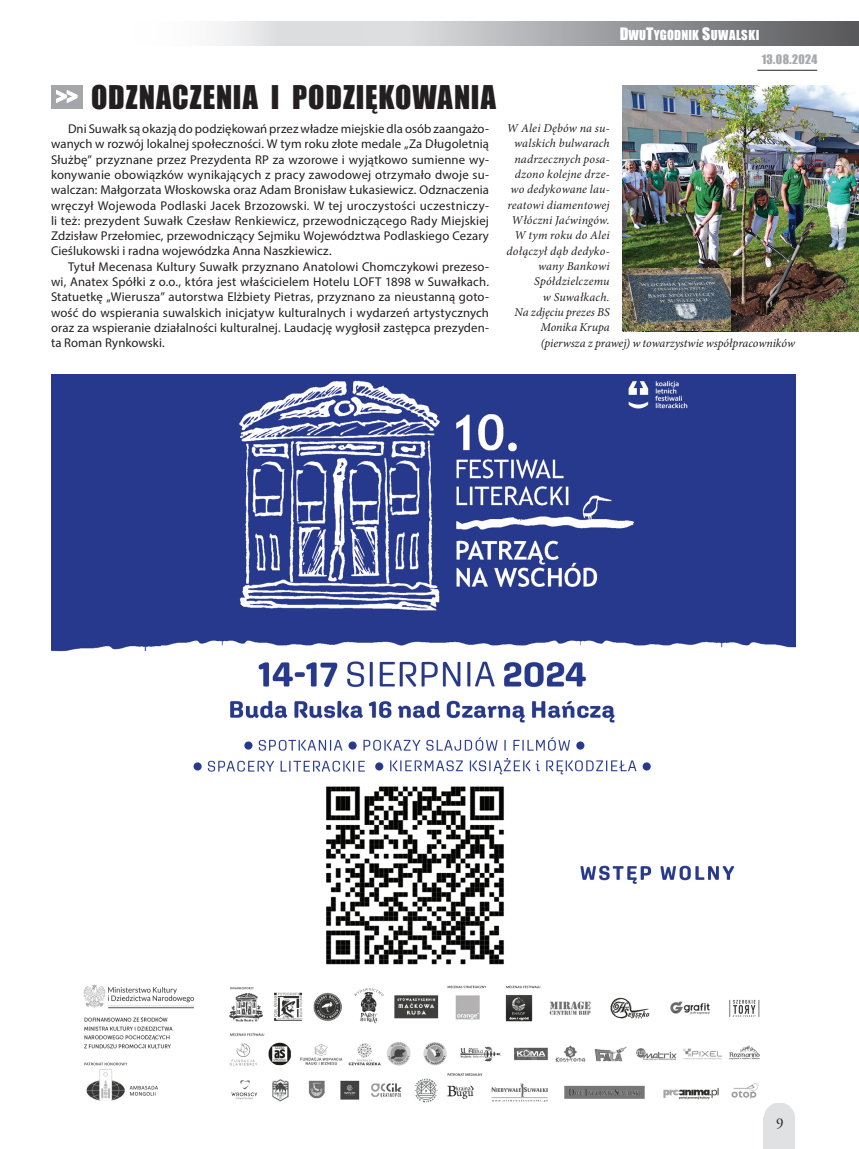
<style>
.page{position:relative;width:859px;height:1149px;background:#fff}
.page>*{position:absolute;margin:0;border:0;box-sizing:border-box;transform-origin:0 0}
.t1{font:30px "Impact";letter-spacing:.03em;color:#231f20}
.t2{font:24.15px "Impact";color:#fff;scale:.87 1}
.t3{font:15px "Adobe Garamond Pro";color:#231f20}
.t4{font:12.75px/15.3px "Myriad Pro";letter-spacing:.005em;color:#231f20;text-align:justify}
.t5{font:12.6px "Impact";letter-spacing:.015em;color:#fff}
.t6{font:italic 12px "Minion Pro";letter-spacing:.01em;color:#231f20}
.t7{font:italic 12px "Minion Pro";letter-spacing:-.01em;color:#231f20}
.t8{font:12px "Impact";letter-spacing:.03em;color:#a8a9ad}
.s1{font-size:15.75px}
</style>
<div class="page">
<svg style="left:219px;top:21px;width:640px;height:25px;background:#acadb0"></svg>
<hr style="left:757px;top:70px;width:60px;height:1px;background:#231f20">
<div style="left:764px;top:1101px;width:31px;height:33px;background:#e0e1e3;border-radius:50%"></div>
<div style="left:764px;top:1117px;width:31px;height:31px;background:#e0e1e3"></div>
<img style="left:51px;top:374px;width:744px;height:727px">
<div style="left:51px;top:85px;width:32px;height:23px;background:#a5a6aa"></div>
<svg style="left:56px;top:90px;width:21px;height:13px"></svg>
<img style="left:622px;top:85px;width:237px;height:246px">
<img style="left:623px;top:268px;width:107px;height:63px">
<h1 class="t1" style="left:91px;top:74px;width:406px">ODZNACZENIA I PODZIĘKOWANIA</h1>
<h2 class="t2" style="left:56px;top:78px;width:27px">&gt;&gt;</h2>
<p class="t4" style="left:51px;top:121px;width:439px;text-indent:17px">Dni Suwałk są okazją do podziękowań przez władze miejskie dla osób zaangażo&shy;wanych w rozwój lokalnej społeczności. W tym roku złote medale „Za Długoletnią Służbę” przyznane przez Prezydenta RP za wzorowe i wyjątkowo sumienne wy&shy;konywanie obowiązków wynikających z pracy zawodowej otrzymało dwoje su&shy;walczan: Małgorzata Włoskowska oraz Adam Bronisław Łukasiewicz. Odznaczenia wręczył Wojewoda Podlaski Jacek Brzozowski. W tej uroczystości uczestniczy&shy;li też: prezydent Suwałk Czesław Renkiewicz, przewodniczącego Rady Miejskiej Zdzisław Przełomiec, przewodniczący Sejmiku Województwa Podlaskiego Cezary Cieślukowski i radna wojewódzka Anna Naszkiewicz.</p>
<p class="t4" style="left:51px;top:258px;width:439px;text-indent:17px">Tytuł Mecenasa Kultury Suwałk przyznano Anatolowi Chomczykowi prezeso&shy;wi, Anatex Spółki z o.o., która jest właścicielem Hotelu LOFT 1898 w Suwałkach.<br>Statuetkę „Wierusza” autorstwa Elżbiety Pietras, przyznano za nieustanną goto&shy;wość do wspierania suwalskich inicjatyw kulturalnych i wydarzeń artystycznych oraz za wspieranie działalności kulturalnej. Laudację wygłosił zastępca prezyden&shy;ta Roman Rynkowski.</p>
<p class="t5" style="left:620px;top:26px;width:141px"><span class="s1">D</span>WU<span class="s1">T</span>YGODNIK <span class="s1">S</span>UWALSKI</p>
<p class="t8" style="left:762px;top:50px;width:57px">13.08.2024</p>
<p class="t6" style="left:507px;top:120px;width:104px">W Alei Dębów na su-</p>
<p class="t6" style="left:514px;top:135px;width:97px">walskich bulwarach</p>
<p class="t6" style="left:514px;top:151px;width:97px">nadrzecznych posa-</p>
<p class="t6" style="left:515px;top:166px;width:96px">dzono kolejne drze-</p>
<p class="t6" style="left:511px;top:181px;width:101px">wo dedykowane lau-</p>
<p class="t6" style="left:507px;top:197px;width:104px">reatowi diamentowej</p>
<p class="t6" style="left:512px;top:212px;width:100px">Włóczni Jaćwingów.</p>
<p class="t6" style="left:514px;top:227px;width:97px">W tym roku do Alei</p>
<p class="t6" style="left:507px;top:242px;width:105px">dołączył dąb dedyko-</p>
<p class="t6" style="left:538px;top:258px;width:73px">wany Bankowi</p>
<p class="t6" style="left:534px;top:273px;width:77px">Spółdzielczemu</p>
<p class="t6" style="left:543px;top:288px;width:68px">w Suwałkach.</p>
<p class="t6" style="left:515px;top:304px;width:97px">Na zdjęciu prezes BS</p>
<p class="t7" style="left:540px;top:319px;width:71px">Monika Krupa</p>
<p class="t6" style="left:541px;top:334px;width:256px">(pierwsza z prawej) w towarzystwie współpracowników</p>
<p class="t3" style="left:776px;top:1114px;width:9px">9</p>
</div>
